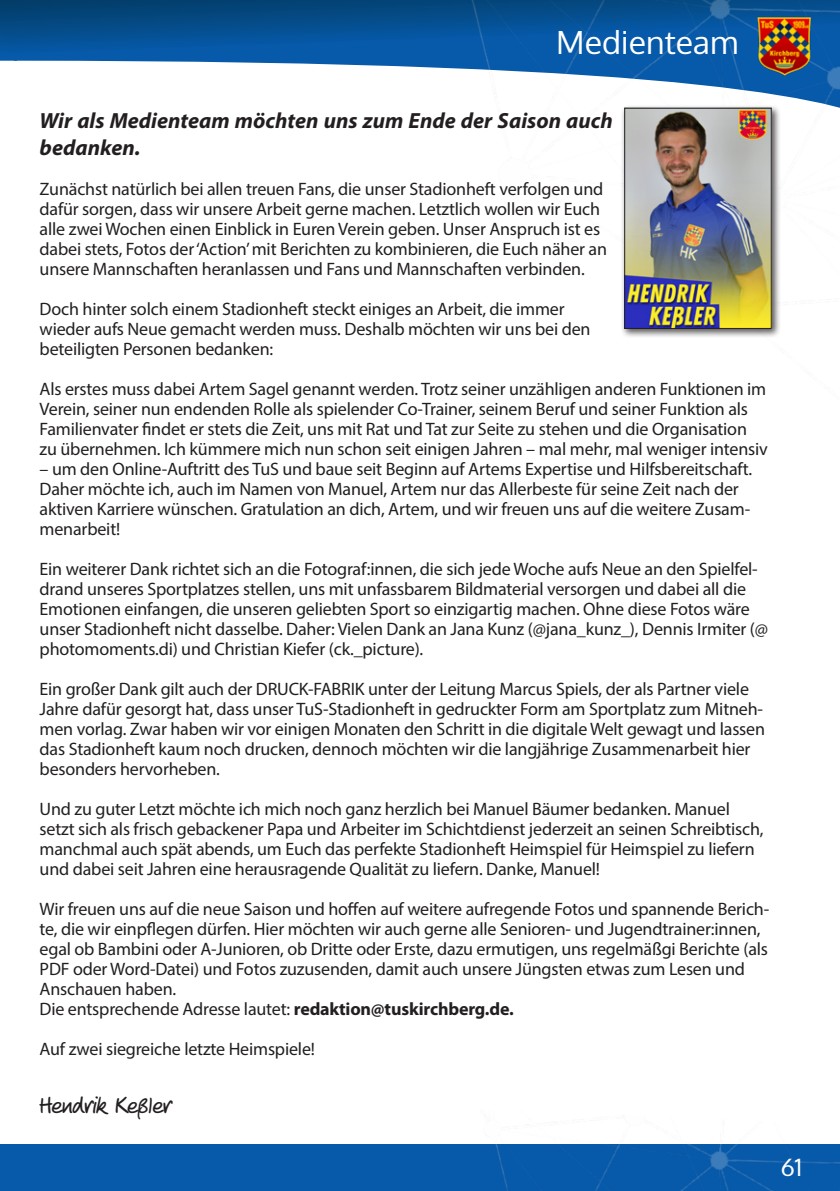
<style>
.page{position:relative;width:840px;height:1191px;background:#fff}
.page>*{position:absolute;margin:0;border:0;box-sizing:border-box;transform-origin:0 0}
.t1{font:32px "Oxygen";color:#fff}
.t2{font:24px "Veneto Handwriting";color:#231f20}
.t3{font:24px "Oxygen";color:#fff}
.t4{font:italic 700 22px/26.4px "Myriad Pro";color:#231f20}
.t5{font:18px/20px "Myriad Pro";letter-spacing:-.01em;color:#231f20}
.s1{font-weight:700}
</style>
<div class="page">
<svg style="left:0;top:0;width:394px;height:66px;background:#125896"></svg>
<img style="left:394px;top:0;width:445px;height:108px">
<img style="left:751px;top:14px;width:62px;height:62px">
<div style="left:0;top:1144px;width:839px;height:47px;background:#0759a9"></div>
<img style="left:495px;top:1117px;width:344px;height:74px">
<div style="left:620px;top:104px;width:160px;height:234px;background:#231f20;opacity:.75"></div>
<img style="left:625px;top:110px;width:144px;height:217px">
<div style="left:623px;top:108px;width:148px;height:221px;border:1px solid #231f20"></div>
<h1 class="t1" style="left:556px;top:21px;width:183px">Medienteam</h1>
<p class="t4" style="left:40px;top:107px;width:574px">Wir als Medienteam möchten uns zum Ende der Saison auch bedanken.</p>
<p class="t5" style="left:40px;top:178px;width:568px">Zunächst natürlich bei allen treuen Fans, die unser Stadionheft verfolgen und dafür sorgen, dass wir unsere Arbeit gerne machen. Letztlich wollen wir Euch alle zwei Wochen einen Einblick in Euren Verein geben. Unser Anspruch ist es dabei stets, Fotos der ‘Action’ mit Berichten zu kombinieren, die Euch näher an unsere Mannschaften heranlassen und Fans und Mannschaften verbinden.</p>
<p class="t5" style="left:40px;top:298px;width:552px">Doch hinter solch einem Stadionheft steckt einiges an Arbeit, die immer wieder aufs Neue gemacht werden muss. Deshalb möchten wir uns bei den beteiligten Personen bedanken:</p>
<p class="t5" style="left:40px;top:378px;width:729px">Als erstes muss dabei Artem Sagel genannt werden. Trotz seiner unzähligen anderen Funktionen im Verein, seiner nun endenden Rolle als spielender Co-Trainer, seinem Beruf und seiner Funktion als Familienvater findet er stets die Zeit, uns mit Rat und Tat zur Seite zu stehen und die Organisation zu übernehmen. Ich kümmere mich nun schon seit einigen Jahren – mal mehr, mal weniger intensiv</p>
<p class="t5" style="left:40px;top:458px;width:713px">– um den Online-Auftritt des TuS und baue seit Beginn auf Artems Expertise und Hilfsbereitschaft.<br>Daher möchte ich, auch im Namen von Manuel, Artem nur das Allerbeste für seine Zeit nach der aktiven Karriere wünschen. Gratulation an dich, Artem, und wir freuen uns auf die weitere Zusam&shy;menarbeit!</p>
<p class="t5" style="left:40px;top:558px;width:729px">Ein weiterer Dank richtet sich an die Fotograf:innen, die sich jede Woche aufs Neue an den Spielfel&shy;drand unseres Sportplatzes stellen, uns mit unfassbarem Bildmaterial versorgen und dabei all die Emotionen einfangen, die unseren geliebten Sport so einzigartig machen. Ohne diese Fotos wäre unser Stadionheft nicht dasselbe. Daher: Vielen Dank an Jana Kunz (@jana_kunz_), Dennis Irmiter (@ photomoments.di) und Christian Kiefer (ck._picture).</p>
<p class="t5" style="left:40px;top:678px;width:726px">Ein großer Dank gilt auch der DRUCK-FABRIK unter der Leitung Marcus Spiels, der als Partner viele Jahre dafür gesorgt hat, dass unser TuS-Stadionheft in gedruckter Form am Sportplatz zum Mitneh&shy;men vorlag. Zwar haben wir vor einigen Monaten den Schritt in die digitale Welt gewagt und lassen das Stadionheft kaum noch drucken, dennoch möchten wir die langjährige Zusammenarbeit hier besonders hervorheben.</p>
<p class="t5" style="left:40px;top:798px;width:725px">Und zu guter Letzt möchte ich mich noch ganz herzlich bei Manuel Bäumer bedanken. Manuel setzt sich als frisch gebackener Papa und Arbeiter im Schichtdienst jederzeit an seinen Schreibtisch, manchmal auch spät abends, um Euch das perfekte Stadionheft Heimspiel für Heimspiel zu liefern und dabei seit Jahren eine herausragende Qualität zu liefern. Danke, Manuel!</p>
<p class="t5" style="left:40px;top:898px;width:730px">Wir freuen uns auf die neue Saison und hoffen auf weitere aufregende Fotos und spannende Berich&shy;te, die wir einpflegen dürfen. Hier möchten wir auch gerne alle Senioren- und Jugendtrainer:innen, egal ob Bambini oder A-Junioren, ob Dritte oder Erste, dazu ermutigen, uns regelmäßgi Berichte (als PDF oder Word-Datei) und Fotos zuzusenden, damit auch unsere Jüngsten etwas zum Lesen und Anschauen haben.<br>Die entsprechende Adresse lautet: <span class="s1">redaktion@tuskirchberg.de.</span></p>
<p class="t5" style="left:40px;top:1038px;width:277px">Auf zwei siegreiche letzte Heimspiele!</p>
<h2 class="t2" style="left:40px;top:1092px;width:133px">Hendrik Keßler</h2>
<h2 class="t3" style="left:780px;top:1151px;width:23px">61</h2>
</div>
